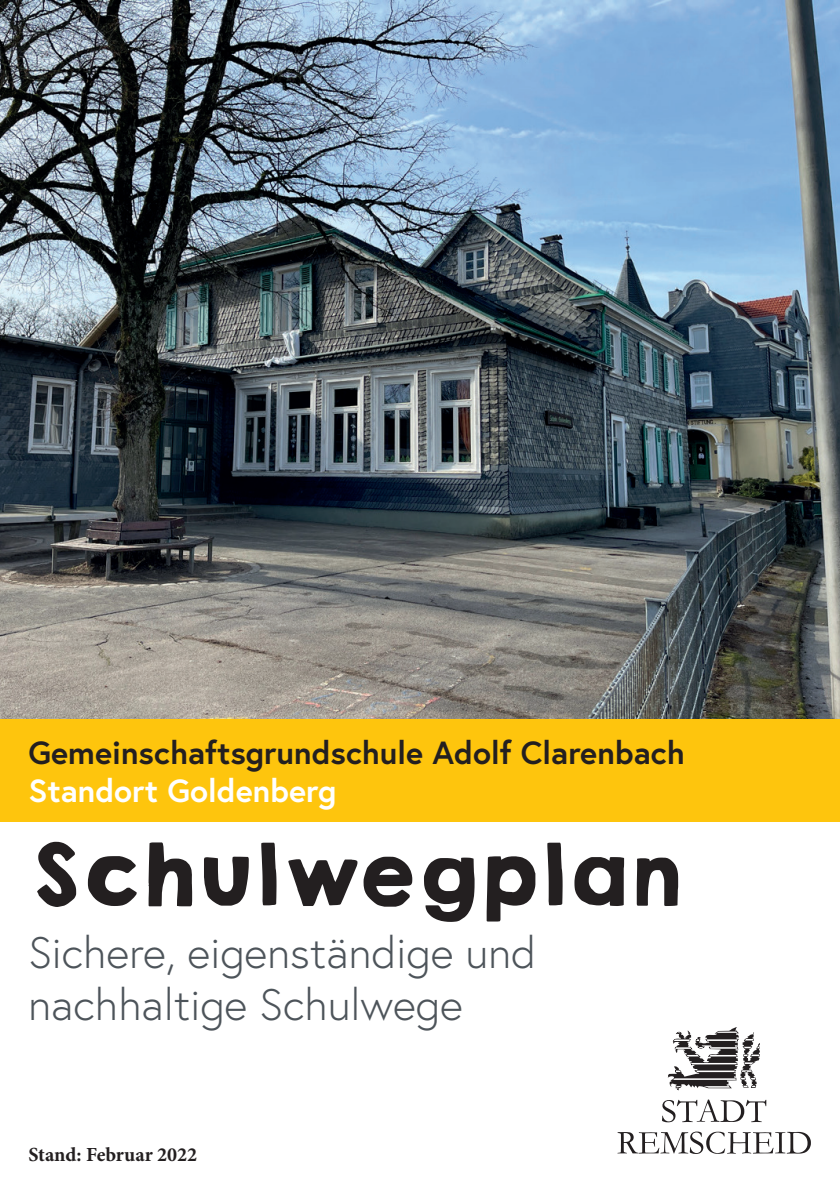
<style>
.page{position:relative;width:840px;height:1191px;background:#fff}
.page>*{position:absolute;margin:0;border:0;box-sizing:border-box;transform-origin:0 0}
.t1{font:76px "KGHAPPY Solid";color:#231f20}
.t2{font:300 44px/52.8px "Europa";color:#4d545a}
.t3{font:700 32px "Europa";color:#231f20}
.t4{font:700 32px "Europa";color:#fff}
.t5{font:700 20px "Minion Pro";color:#231f20}
</style>
<div class="page">
<div style="left:0;top:718px;width:839px;height:104px;background:#fec50d"></div>
<img style="left:0;top:0;width:839px;height:718px">
<svg style="left:667px;top:1027px;width:92px;height:63px"></svg>
<svg style="left:662px;top:1099px;width:103px;height:23px"></svg>
<svg style="left:617px;top:1131px;width:193px;height:23px"></svg>
<p class="t3" style="left:28px;top:730px;width:657px">Gemeinschaftsgrundschule Adolf Clarenbach</p>
<p class="t4" style="left:28px;top:769px;width:309px">Standort Goldenberg</p>
<h1 class="t1" style="left:28px;top:816px;width:654px">Schulwegplan</h1>
<p class="t2" style="left:28px;top:925px;width:509px">Sichere, eigenständige und nachhaltige Schulwege</p>
<p class="t5" style="left:28px;top:1140px;width:170px">Stand: Februar 2022</p>
</div>
